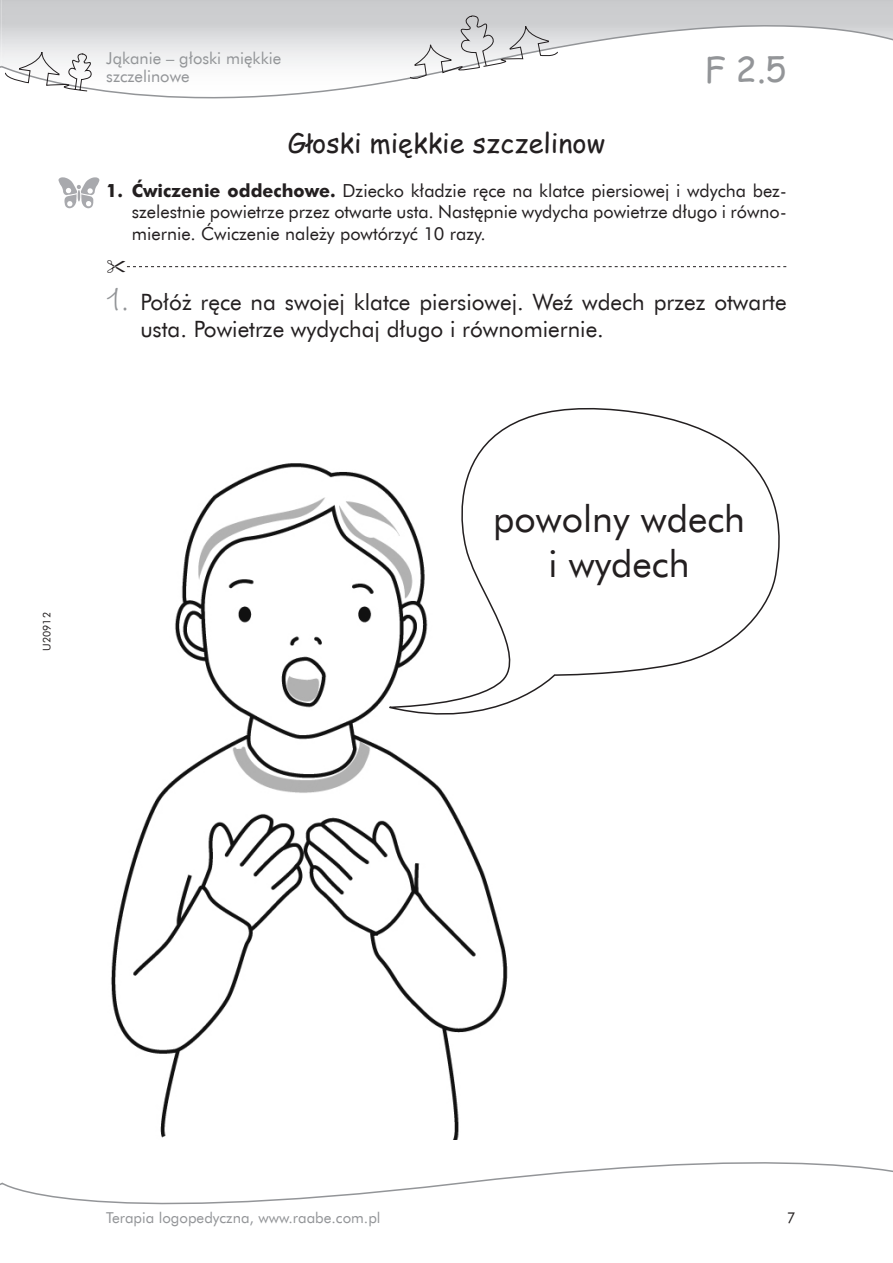
<style>
.page{position:relative;width:893px;height:1263px;background:#fff}
.page>*{position:absolute;margin:0;border:0;box-sizing:border-box;transform-origin:0 0}
.t1{font:37.5px/45px "Futura EU Normal";color:#231f20;text-align:center}
.t2{font:34.5px "Comic Sans MS";color:#939598}
.t3{font:27px "Comic Sans MS";color:#231f20}
.t4{font:22.5px/27px "Futura EU Normal";color:#231f20}
.t5{font:18px/21.6px "Futura EU Normal";color:#231f20;text-align:justify}
.t6{font:16.5px/18px "Futura EU Normal";color:#939598}
.t7{font:15px "Futura EU Normal";color:#939598}
.t8{font:15px "Futura EU Normal";color:#231f20}
.t9{font:10.5px "Futura EU Normal";color:#231f20}
.s1{font-family:"Futura EU Bold"}
.s2{font-family:"Wiesbaden Swing Com";font-size:31.5px;color:#939598}
</style>
<div class="page">
<svg style="left:94px;top:0;width:799px;height:99px"></svg>
<svg style="left:410px;top:14px;width:148px;height:67px"></svg>
<svg style="left:0;top:0;width:94px;height:92px"></svg>
<svg style="left:0;top:1162px;width:893px;height:42px"></svg>
<img style="left:58px;top:177px;width:42px;height:31px">
<img style="left:111px;top:463px;width:397px;height:677px">
<svg style="left:388px;top:407px;width:392px;height:326px"></svg>
<svg style="left:127px;top:266px;width:659px;height:2px"></svg>
<p class="t6" style="left:106px;top:50px;width:176px">Jąkanie – głoski miękkie szczelinowe</p>
<h2 class="t2" style="left:705px;top:44px;width:83px">F 2.5</h2>
<h3 class="t3" style="left:288px;top:124px;width:319px">Głoski miękkie szczelinow</h3>
<p class="t5" style="left:132px;top:180px;width:656px;text-indent:-26px"><span class="s1">1. Ćwiczenie oddechowe.</span> Dziecko kładzie ręce na klatce piersiowej i wdycha bez&shy;szelestnie powietrze przez otwarte usta. Następnie wydycha powietrze długo i równo&shy;miernie. Ćwiczenie należy powtórzyć 10 razy.</p>
<p class="t4" style="left:140px;top:289px;width:648px;text-indent:-34px"><span class="s2">1.</span> Połóż ręce na swojej klatce piersiowej. Weź wdech przez otwarte usta. Powietrze wydychaj długo i równomiernie.</p>
<p class="t9" style="left:40px;top:651px;width:40px;rotate:-90deg">U20912</p>
<h1 class="t1" style="left:493px;top:497px;width:253px">powolny wdech i wydech</h1>
<p class="t7" style="left:106px;top:1209px;width:276px">Terapia logopedyczna, www.raabe.com.pl</p>
<p class="t8" style="left:787px;top:1209px;width:10px">7</p>
</div>
